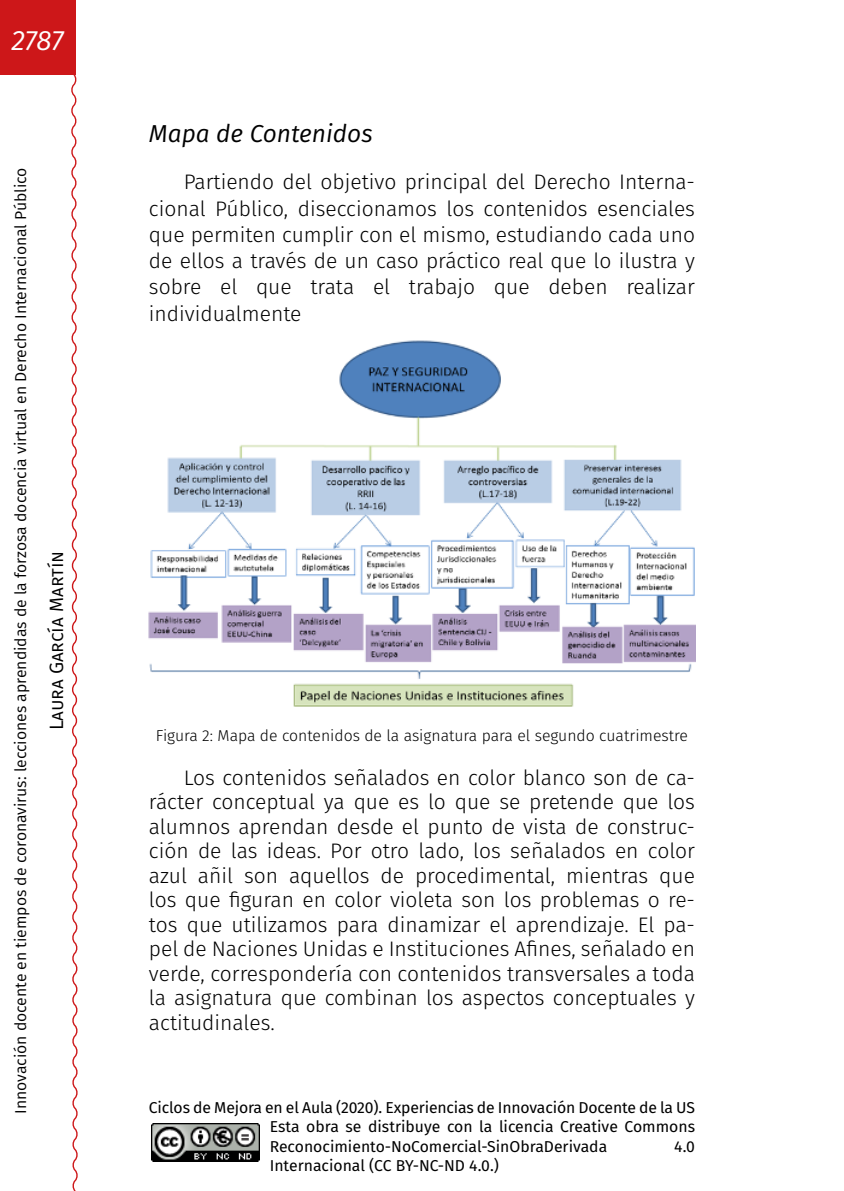
<style>
.page{position:relative;width:844px;height:1191px;background:#fff}
.page>*{position:absolute;margin:0;border:0;box-sizing:border-box;transform-origin:0 0}
.t1{font:italic 28px "Fira Sans";color:#fff}
._41_Enunciado_02{font:italic 24.5px "Fira Sans";color:#000}
._32_Párrafo_normal_c{font:300 21px/24.5px "Fira Sans";color:#000;text-align:justify}
._30_texto_normal{font:300 21px/26.2px "Fira Sans";color:#000;text-align:justify}
.t2{font:19.25px "Fira Sans";color:#000}
.t3{font:15.75px/19.2px "Fira Sans";color:#000;text-align:justify}
.t4{font:15.75px "Fira Sans";color:#000}
._95_Pies_de_fotos_ce{font:300 15.75px "Fira Sans";color:#000}
</style>
<div class="page">
<div style="left:0;top:0;width:75px;height:74px;background:#cd1719"></div>
<svg style="left:69px;top:72px;width:9px;height:1119px"></svg>
<img style="left:151px;top:1123px;width:109px;height:38px">
<img style="left:149px;top:340px;width:545px;height:367px">
<h1 class="t1" style="left:12px;top:20px;width:53px">2787</h1>
<p class="t4" style="left:9px;top:1113px;width:948px;rotate:-90deg">Innovación docente en tiempos de coronavirus: lecciones aprendidas de la forzosa docencia virtual en Derecho Internacional Público</p>
<p class="t2" style="left:42px;top:730px;width:181px;rotate:-90deg">Laura García Martín</p>
<p class="_41_Enunciado_02" style="left:149px;top:115px;width:225px">Mapa de Contenidos</p>
<p class="_30_texto_normal" style="left:149px;top:169px;width:547px;text-indent:35px">Partiendo del objetivo principal del Derecho Interna&shy;cional Público, diseccionamos los contenidos esenciales que permiten cumplir con el mismo, estudiando cada uno de ellos a través de un caso práctico real que lo ilustra y sobre el que trata el trabajo que deben realizar individualmente</p>
<p class="_95_Pies_de_fotos_ce" style="left:156px;top:724px;width:533px">Figura 2: Mapa de contenidos de la asignatura para el segundo cuatrimestre</p>
<p class="_32_Párrafo_normal_c" style="left:149px;top:765px;width:547px;text-indent:35px">Los contenidos señalados en color blanco son de ca&shy;rácter conceptual ya que es lo que se pretende que los alumnos aprendan desde el punto de vista de construc&shy;ción de las ideas. Por otro lado, los señalados en color azul añil son aquellos de procedimental, mientras que los que figuran en color violeta son los problemas o re&shy;tos que utilizamos para dinamizar el aprendizaje. El pa&shy;pel de Naciones Unidas e Instituciones Afines, señalado en verde, correspondería con contenidos transversales a toda la asignatura que combinan los aspectos conceptuales y actitudinales.</p>
<p class="t3" style="left:270px;top:1097px;width:426px;text-indent:-121px">Ciclos de Mejora en el Aula (2020). Experiencias de Innovación Docente de la US Esta obra se distribuye con la licencia Creative Commons Reconocimiento-NoComercial-SinObraDerivada</p>
<p class="t3" style="left:674px;top:1136px;width:22px">4.0</p>
<p class="t3" style="left:270px;top:1155px;width:231px">Internacional (CC BY-NC-ND 4.0.)</p>
</div>
